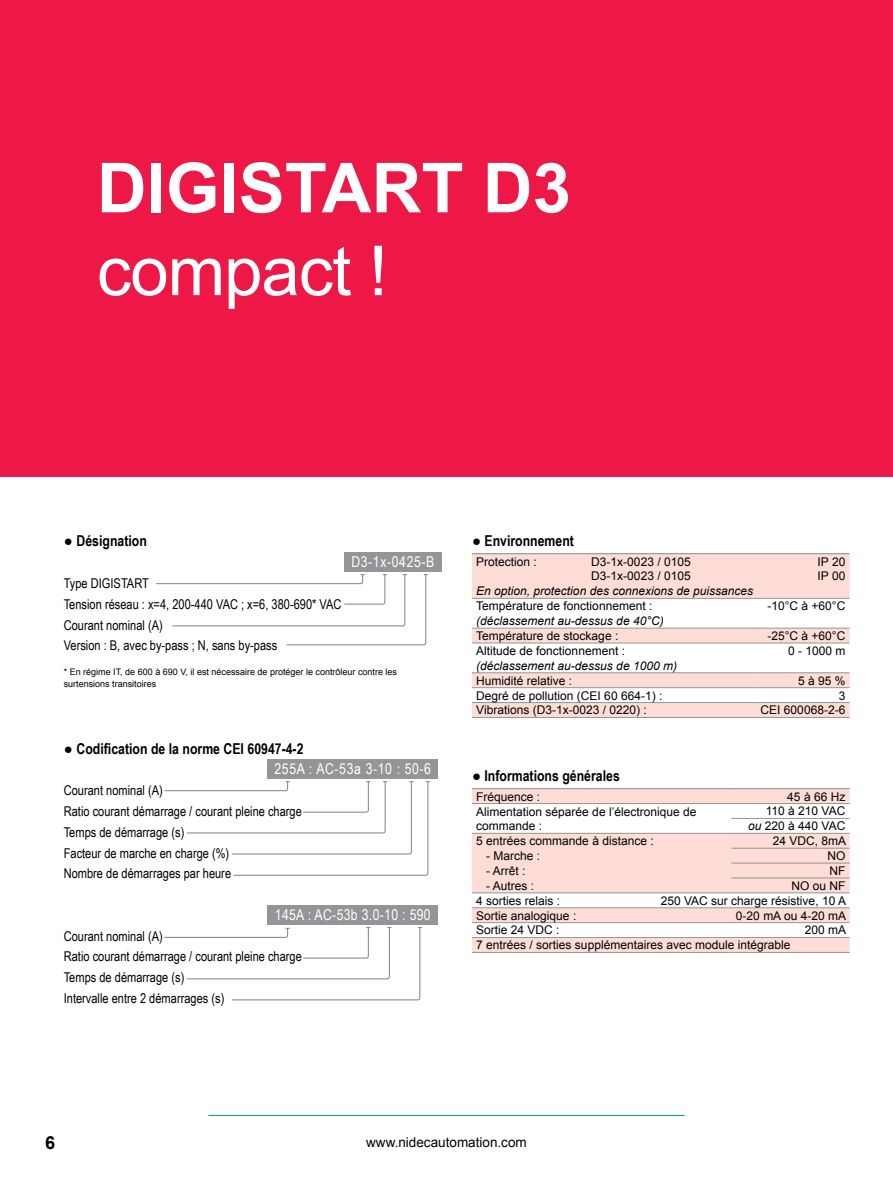
<style>
.page{position:relative;width:893px;height:1191px;background:#fff}
.page>*{position:absolute;margin:0;border:0;box-sizing:border-box;transform-origin:0 0}
.t1{font:700 69px "Arial";color:#fff}
.t2{font:69px "Arial";letter-spacing:-.015em;color:#fff}
.t3{font:700 18px "Arial";color:#000}
.t4{font:700 15px "Arial Narrow";color:#000}
.t5{font:15px "Arial Narrow";letter-spacing:.04em;color:#fff}
.t6{font:15px "Arial Narrow";letter-spacing:.02em;color:#fff}
.t7{font:13.5px/20.7px "Arial Narrow";color:#000}
.t8{font:13.5px "Arial";color:#000}
.t9{font:12px/14.4px "Arial";color:#000}
.t10{font:italic 12px "Arial";color:#000}
.t11{font:9px/12px "Arial";color:#000}
.s1{font-style:inherit}
.s2{font-style:italic}
</style>
<div class="page">
<hr style="left:208px;top:1115px;width:477px;height:1px;background:#00af52">
<div style="left:472px;top:554px;width:378px;height:163px;background:#fdddd6"></div>
<svg style="left:472px;top:599px;width:378px;height:103px"></svg>
<hr style="left:472px;top:553px;width:115px;height:1px;background:#939598">
<hr style="left:587px;top:553px;width:165px;height:1px;background:#939598">
<hr style="left:752px;top:553px;width:98px;height:1px;background:#939598">
<hr style="left:472px;top:717px;width:115px;height:1px;background:#939598">
<hr style="left:587px;top:717px;width:165px;height:1px;background:#939598">
<hr style="left:752px;top:717px;width:98px;height:1px;background:#939598">
<hr style="left:472px;top:598px;width:115px;height:1px;background:#939598">
<hr style="left:587px;top:598px;width:165px;height:1px;background:#939598">
<hr style="left:752px;top:598px;width:98px;height:1px;background:#939598">
<hr style="left:472px;top:628px;width:115px;height:1px;background:#939598">
<hr style="left:587px;top:628px;width:165px;height:1px;background:#939598">
<hr style="left:752px;top:628px;width:98px;height:1px;background:#939598">
<hr style="left:472px;top:643px;width:115px;height:1px;background:#939598">
<hr style="left:587px;top:643px;width:165px;height:1px;background:#939598">
<hr style="left:752px;top:643px;width:98px;height:1px;background:#939598">
<hr style="left:472px;top:672px;width:115px;height:1px;background:#939598">
<hr style="left:587px;top:672px;width:165px;height:1px;background:#939598">
<hr style="left:752px;top:672px;width:98px;height:1px;background:#939598">
<hr style="left:472px;top:687px;width:115px;height:1px;background:#939598">
<hr style="left:587px;top:687px;width:165px;height:1px;background:#939598">
<hr style="left:752px;top:687px;width:98px;height:1px;background:#939598">
<hr style="left:472px;top:702px;width:115px;height:1px;background:#939598">
<hr style="left:587px;top:702px;width:165px;height:1px;background:#939598">
<hr style="left:752px;top:702px;width:98px;height:1px;background:#939598">
<div style="left:472px;top:789px;width:378px;height:163px;background:#fdddd6"></div>
<svg style="left:472px;top:804px;width:378px;height:133px;fill:#fdddd6"></svg>
<div style="left:731px;top:818px;width:119px;height:15px;background:#fff"></div>
<hr style="left:472px;top:788px;width:115px;height:1px;background:#939598">
<hr style="left:587px;top:788px;width:144px;height:1px;background:#939598">
<hr style="left:731px;top:788px;width:119px;height:1px;background:#939598">
<hr style="left:472px;top:952px;width:115px;height:1px;background:#939598">
<hr style="left:587px;top:952px;width:144px;height:1px;background:#939598">
<hr style="left:731px;top:952px;width:119px;height:1px;background:#939598">
<hr style="left:472px;top:803px;width:115px;height:1px;background:#939598">
<hr style="left:587px;top:803px;width:144px;height:1px;background:#939598">
<hr style="left:731px;top:803px;width:119px;height:1px;background:#939598">
<hr style="left:731px;top:818px;width:119px;height:1px;background:#939598">
<hr style="left:472px;top:833px;width:115px;height:1px;background:#939598">
<hr style="left:587px;top:833px;width:144px;height:1px;background:#939598">
<hr style="left:731px;top:833px;width:119px;height:1px;background:#939598">
<hr style="left:731px;top:848px;width:119px;height:1px;background:#939598">
<hr style="left:731px;top:863px;width:119px;height:1px;background:#939598">
<hr style="left:731px;top:877px;width:119px;height:1px;background:#939598">
<hr style="left:472px;top:892px;width:115px;height:1px;background:#939598">
<hr style="left:587px;top:892px;width:144px;height:1px;background:#939598">
<hr style="left:731px;top:892px;width:119px;height:1px;background:#939598">
<hr style="left:472px;top:907px;width:115px;height:1px;background:#939598">
<hr style="left:587px;top:907px;width:144px;height:1px;background:#939598">
<hr style="left:731px;top:907px;width:119px;height:1px;background:#939598">
<hr style="left:472px;top:922px;width:115px;height:1px;background:#939598">
<hr style="left:587px;top:922px;width:144px;height:1px;background:#939598">
<hr style="left:731px;top:922px;width:119px;height:1px;background:#939598">
<hr style="left:472px;top:937px;width:115px;height:1px;background:#939598">
<hr style="left:587px;top:937px;width:144px;height:1px;background:#939598">
<hr style="left:731px;top:937px;width:119px;height:1px;background:#939598">
<div style="left:0;top:0;width:893px;height:476px;background:#ed1846"></div>
<div style="left:344px;top:552px;width:98px;height:19px;background:#939598"></div>
<div style="left:267px;top:759px;width:171px;height:19px;background:#939598"></div>
<div style="left:267px;top:905px;width:171px;height:19px;background:#939598"></div>
<svg style="left:156px;top:574px;width:271px;height:71px"></svg>
<svg style="left:164px;top:927px;width:258px;height:73px"></svg>
<svg style="left:164px;top:781px;width:266px;height:95px"></svg>
<h1 class="t1" style="left:97px;top:142px;width:476px">DIGISTART D3</h1>
<h1 class="t2" style="left:97px;top:226px;width:292px">compact !</h1>
<p class="t4" style="left:64px;top:530px;width:85px">● Désignation</p>
<p class="t7" style="left:64px;top:572px;width:279px">Type DIGISTART<br>Tension réseau : x=4, 200-440 VAC ; x=6, 380-690* <span class="s1">VAC<br></span>Courant nominal (A)<br>Version : B, avec by-pass ; N, sans by-pass</p>
<p class="t11" style="left:64px;top:666px;width:335px">* En régime IT, de 600 à 690 V, il est nécessaire de protéger le contrôleur contre les surtensions transitoires</p>
<p class="t5" style="left:351px;top:551px;width:85px">D3-1x-0425-B</p>
<p class="t4" style="left:64px;top:737px;width:241px">● Codification de la norme CEI 60947-4-2</p>
<p class="t7" style="left:64px;top:779px;width:240px">Courant nominal (A)<br>Ratio courant démarrage / courant pleine charge<br>Temps de démarrage (s)<br>Facteur de marche en charge (%)<br>Nombre de démarrages par heure</p>
<p class="t5" style="left:274px;top:758px;width:158px">255A : AC-53a 3-10 : 50-6</p>
<p class="t6" style="left:275px;top:903px;width:157px">145A : AC-53b 3.0-10 : 590</p>
<p class="t7" style="left:64px;top:925px;width:240px">Courant nominal (A)<br>Ratio courant démarrage / courant pleine charge<br>Temps de démarrage (s)<br>Intervalle entre 2 démarrages (s)</p>
<p class="t4" style="left:472px;top:530px;width:104px">● Environnement</p>
<p class="t9" style="left:476px;top:554px;width:62px">Protection :</p>
<p class="t9" style="left:591px;top:554px;width:101px">D3-1x-0023 / 0105</p>
<p class="t9" style="left:817px;top:554px;width:29px">IP 20</p>
<p class="t9" style="left:591px;top:569px;width:101px">D3-1x-0023 / 0105</p>
<p class="t9" style="left:817px;top:569px;width:29px">IP 00</p>
<p class="t10" style="left:476px;top:583px;width:278px">En option, protection des connexions de puissances</p>
<p class="t9" style="left:476px;top:599px;width:178px">Température de fonctionnement :</p>
<p class="t9" style="left:767px;top:599px;width:79px">-10°C à +60°C</p>
<p class="t10" style="left:476px;top:613px;width:189px">(déclassement au-dessus de 40°C)</p>
<p class="t9" style="left:476px;top:628px;width:144px">Température de stockage :</p>
<p class="t9" style="left:767px;top:628px;width:79px">-25°C à +60°C</p>
<p class="t9" style="left:476px;top:643px;width:150px">Altitude de fonctionnement :</p>
<p class="t9" style="left:788px;top:643px;width:59px">0 - 1000 m</p>
<p class="t10" style="left:476px;top:657px;width:202px">(déclassement au-dessus de 1000 m)</p>
<p class="t9" style="left:476px;top:673px;width:98px">Humidité relative :</p>
<p class="t9" style="left:798px;top:673px;width:49px">5 à 95 %</p>
<p class="t9" style="left:476px;top:688px;width:188px">Degré de pollution (CEI 60 664-1) :</p>
<p class="t9" style="left:839px;top:688px;width:8px">3</p>
<p class="t9" style="left:476px;top:703px;width:172px">Vibrations (D3-1x-0023 / 0220) :</p>
<p class="t9" style="left:761px;top:703px;width:86px">CEI 600068-2-6</p>
<p class="t4" style="left:472px;top:765px;width:149px">● Informations générales</p>
<p class="t9" style="left:476px;top:789px;width:66px">Fréquence :</p>
<p class="t9" style="left:787px;top:789px;width:60px">45 à 66 Hz</p>
<p class="t9" style="left:476px;top:804px;width:222px">Alimentation séparée de l’électronique de commande :</p>
<p class="t9" style="left:748px;top:804px;width:99px;line-height:14.9px;text-align:right">110 à 210 VAC<br><span class="s2">ou</span> 220 à 440 VAC</p>
<p class="t9" style="left:476px;top:834px;width:179px">5 entrées commande à distance :</p>
<p class="t9" style="left:773px;top:834px;width:75px">24 VDC, 8mA</p>
<p class="t9" style="left:486px;top:848px;width:56px">- Marche :</p>
<p class="t9" style="left:827px;top:848px;width:19px">NO</p>
<p class="t9" style="left:486px;top:863px;width:41px">- Arrêt :</p>
<p class="t9" style="left:829px;top:863px;width:17px">NF</p>
<p class="t9" style="left:486px;top:878px;width:50px">- Autres :</p>
<p class="t9" style="left:791px;top:878px;width:56px">NO ou NF</p>
<p class="t9" style="left:476px;top:893px;width:86px">4 sorties relais :</p>
<p class="t9" style="left:661px;top:893px;width:187px">250 VAC sur charge résistive, 10 A</p>
<p class="t9" style="left:476px;top:908px;width:102px">Sortie analogique :</p>
<p class="t9" style="left:736px;top:908px;width:112px">0-20 mA ou 4-20 mA</p>
<p class="t9" style="left:476px;top:923px;width:85px">Sortie 24 VDC :</p>
<p class="t9" style="left:805px;top:923px;width:43px">200 mA</p>
<p class="t9" style="left:476px;top:938px;width:316px">7 entrées / sorties supplémentaires avec module intégrable</p>
<h2 class="t3" style="left:45px;top:1130px;width:12px">6</h2>
<p class="t8" style="left:366px;top:1133px;width:162px">www.nidecautomation.com</p>
</div>
